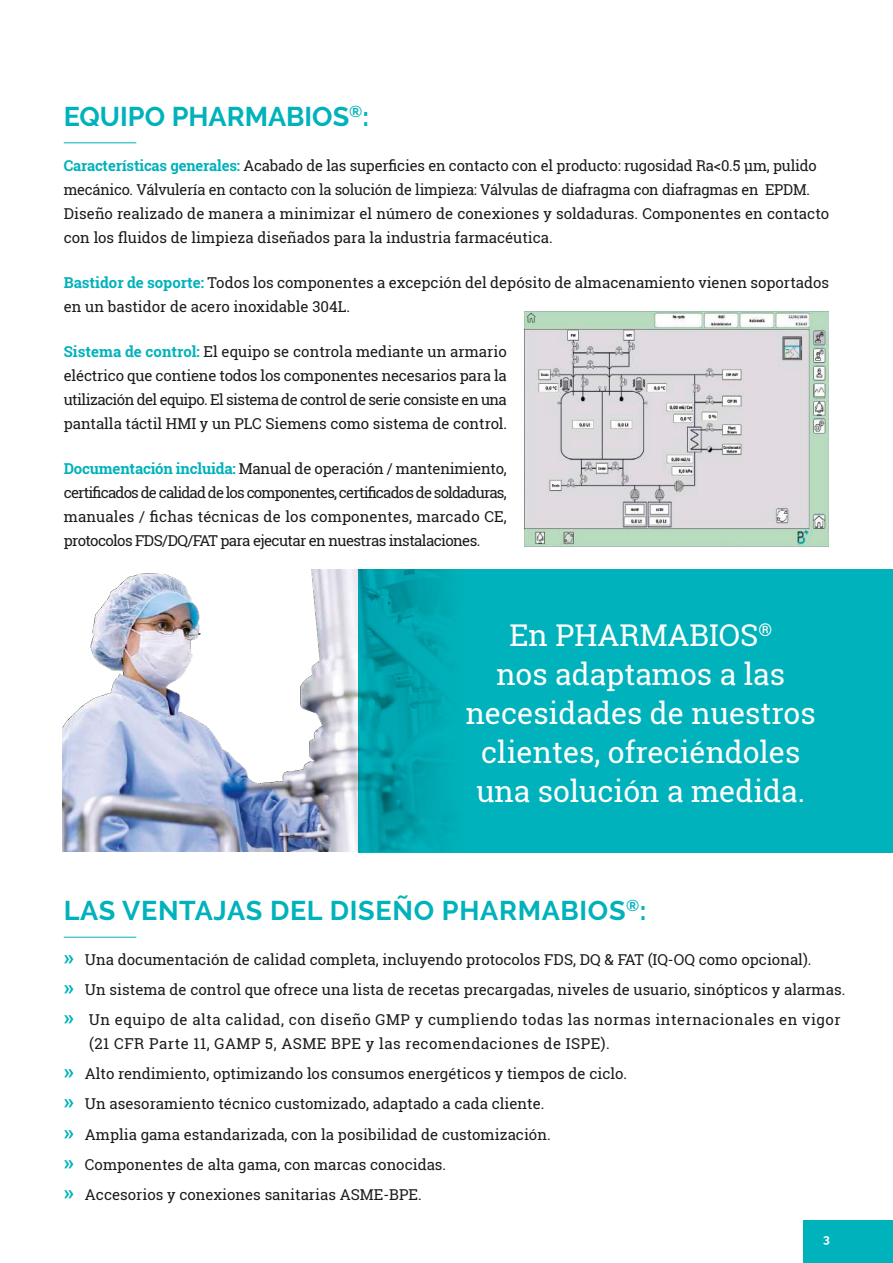
<style>
.page{position:relative;width:893px;height:1263px;background:#fff}
.page>*{position:absolute;margin:0;border:0;box-sizing:border-box;transform-origin:0 0}
.t1{font:30px/39px "Roboto Slab";color:#fff;text-align:center}
.t2{font:700 27px "Raleway";letter-spacing:.025em;color:#00b2bb}
.t3{font:700 27px "Raleway";color:#00b2bb}
.t4{font:15px/24px "Roboto Slab";color:#1b1b1a}
.t5{font:700 12px "Raleway";color:#fff}
.s1{font-weight:700;color:#00b2bb}
.s2{font-weight:700;font-size:21px;color:#00b2bb}
</style>
<div class="page">
<div style="left:804px;top:1220px;width:89px;height:43px;background:#00b2bb"></div>
<img style="left:62px;top:569px;width:296px;height:283px">
<img style="left:524px;top:312px;width:305px;height:235px">
<hr style="left:64px;top:142px;width:72px;height:1px;background:#00b2bb">
<hr style="left:64px;top:937px;width:72px;height:1px;background:#00b2bb">
<div style="left:358px;top:569px;width:535px;height:283px;background:#00b2bb"></div>
<h2 class="t3" style="left:64px;top:101px;width:307px">EQUIPO PHARMABIOS<sup>®</sup>:</h2>
<p class="t4" style="left:64px;top:153px;width:767px"><span class="s1">Características generales:</span> Acabado de las superficies en contacto con el producto: rugosidad Ra&lt;0.5 µm, pulido mecánico. Válvulería en contacto con la solución de limpieza: Válvulas de diafragma con diafragmas en EPDM.<br>Diseño realizado de manera a minimizar el número de conexiones y soldaduras. Componentes en contacto con los fluidos de limpieza diseñados para la industria farmacéutica.</p>
<p class="t4" style="left:64px;top:270px;width:767px"><span class="s1">Bastidor de soporte:</span> Todos los componentes a excepción del depósito de almacenamiento vienen soportados en un bastidor de acero inoxidable 304L.</p>
<p class="t4" style="left:64px;top:339px;width:445px;text-align:justify"><span class="s1">Sistema de control:</span> El equipo se controla mediante un armario eléctrico que contiene todos los componentes necesarios para la utilización del equipo. El sistema de control de serie consiste en una pantalla táctil HMI y un PLC Siemens como sistema de control.</p>
<p class="t4" style="left:64px;top:456px;width:445px;text-align:justify"><span class="s1">Documentación incluida:</span> Manual de operación / mantenimiento, certificados de calidad de los componentes, certificados de soldaduras, manuales / fichas técnicas de los componentes, marcado CE, protocolos FDS/DQ/FAT para ejecutar en nuestras instalaciones.</p>
<h1 class="t1" style="left:466px;top:615px;width:351px">En PHARMABIOS<sup>®<br></sup>nos adaptamos a las necesidades de nuestros clientes, ofreciéndoles una solución a medida.</h1>
<h2 class="t2" style="left:64px;top:895px;width:584px">LAS VENTAJAS DEL DISEÑO PHARMABIOS<sup>®</sup>:</h2>
<p class="t4" style="left:64px;top:945px;width:783px;line-height:30px"><span class="s2">»</span> Una documentación de calidad completa, incluyendo protocolos FDS, DQ &amp; FAT (IQ-OQ como opcional).<br><span class="s2">»</span> Un sistema de control que ofrece una lista de recetas precargadas, niveles de usuario, sinópticos y alarmas. <span class="s2">»</span> Un equipo de alta calidad, con diseño GMP y cumpliendo todas las normas internacionales en vigor</p>
<p class="t4" style="left:64px;top:1029px;width:565px;line-height:30px;text-indent:25px">(21 CFR Parte 11, GAMP 5, ASME BPE y las recomendaciones de ISPE).<br><span class="s2">»</span> Alto rendimiento, optimizando los consumos energéticos y tiempos de ciclo. <span class="s2">»</span> Un asesoramiento técnico customizado, adaptado a cada cliente.<br><span class="s2">»</span> Amplia gama estandarizada, con la posibilidad de customización.<br><span class="s2">»</span> Componentes de alta gama, con marcas conocidas.<br><span class="s2">»</span> Accesorios y conexiones sanitarias ASME-BPE.</p>
<p class="t5" style="left:823px;top:1232px;width:8px">3</p>
</div>
